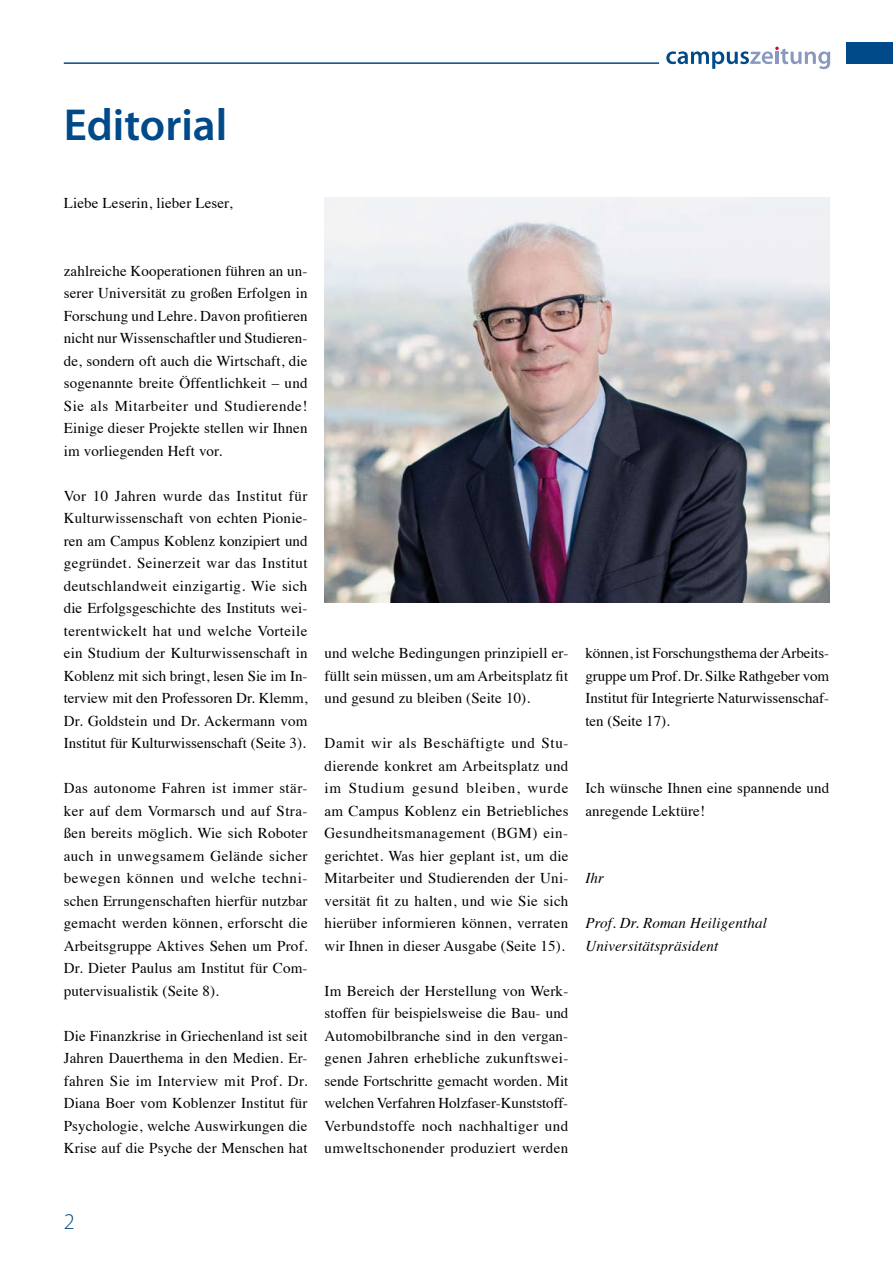
<style>
.page{position:relative;width:893px;height:1263px;background:#fff}
.page>*{position:absolute;margin:0;border:0;box-sizing:border-box;transform-origin:0 0}
.t1{font:600 45px "Myriad Pro";color:#004a89}
.t2{font:300 22.5px "Myriad Pro";color:#004a89}
.t3{font:15px/22.5px "Times";letter-spacing:.01em;color:#000;text-align:justify}
.t4{font:italic 15px/22.5px "Times";letter-spacing:.01em;color:#000}
</style>
<div class="page">
<div style="left:846px;top:43px;width:47px;height:21px;background:#004a89"></div>
<hr style="left:64px;top:62px;width:595px;height:2px;background:#004a89">
<svg style="left:666px;top:47px;width:164px;height:22px"></svg>
<img style="left:325px;top:197px;width:504px;height:405px">
<h1 class="t1" style="left:64px;top:100px;width:165px">Editorial</h1>
<p class="t3" style="left:64px;top:191px;width:170px">Liebe Leserin, lieber Leser,</p>
<p class="t3" style="left:64px;top:258px;width:245px">zahlreiche Kooperationen führen an un&shy;serer Universität zu großen Erfolgen in Forschung und Lehre. Davon profitieren nicht nur Wissenschaftler und Studieren&shy;de, sondern oft auch die Wirtschaft, die sogenannte breite Öffentlichkeit – und Sie als Mitarbeiter und Studierende!<br>Einige dieser Projekte stellen wir Ihnen im vorliegenden Heft vor.</p>
<p class="t3" style="left:64px;top:483px;width:245px">Vor 10 Jahren wurde das Institut für Kulturwissenschaft von echten Pionie&shy;ren am Campus Koblenz konzipiert und gegründet. Seinerzeit war das Institut deutschlandweit einzigartig. Wie sich die Erfolgsgeschichte des Instituts wei&shy;terentwickelt hat und welche Vorteile ein Studium der Kulturwissenschaft in Koblenz mit sich bringt, lesen Sie im In&shy;terview mit den Professoren Dr. Klemm, Dr. Goldstein und Dr. Ackermann vom Institut für Kulturwissenschaft (Seite 3).</p>
<p class="t3" style="left:64px;top:776px;width:245px">Das autonome Fahren ist immer stär&shy;ker auf dem Vormarsch und auf Stra&shy;ßen bereits möglich. Wie sich Roboter auch in unwegsamem Gelände sicher bewegen können und welche techni&shy;schen Errungenschaften hierfür nutzbar gemacht werden können, erforscht die Arbeitsgruppe Aktives Sehen um Prof.<br>Dr. Dieter Paulus am Institut für Com&shy;putervisualistik (Seite 8).</p>
<p class="t3" style="left:64px;top:1023px;width:245px">Die Finanzkrise in Griechenland ist seit Jahren Dauerthema in den Medien. Er&shy;fahren Sie im Interview mit Prof. Dr.<br>Diana Boer vom Koblenzer Institut für Psychologie, welche Auswirkungen die Krise auf die Psyche der Menschen hat</p>
<p class="t3" style="left:325px;top:641px;width:245px">und welche Bedingungen prinzipiell er&shy;füllt sein müssen, um am Arbeitsplatz fit und gesund zu bleiben (Seite 10).</p>
<p class="t3" style="left:325px;top:731px;width:245px">Damit wir als Beschäftigte und Stu&shy;dierende konkret am Arbeitsplatz und im Studium gesund bleiben, wurde am Campus Koblenz ein Betriebliches Gesundheitsmanagement (BGM) ein&shy;gerichtet. Was hier geplant ist, um die Mitarbeiter und Studierenden der Uni&shy;versität fit zu halten, und wie Sie sich hierüber informieren können, verraten wir Ihnen in dieser Ausgabe (Seite 15).</p>
<p class="t3" style="left:325px;top:978px;width:245px">Im Bereich der Herstellung von Werk&shy;stoffen für beispielsweise die Bau- und Automobilbranche sind in den vergan&shy;genen Jahren erhebliche zukunftswei&shy;sende Fortschritte gemacht worden. Mit welchen Verfahren Holzfaser-Kunststoff-Verbundstoffe noch nachhaltiger und umweltschonender produziert werden</p>
<p class="t3" style="left:585px;top:641px;width:245px">können, ist Forschungsthema der Arbeits&shy;gruppe um Prof. Dr. Silke Rathgeber vom Institut für Integrierte Naturwissenschaf&shy;ten (Seite 17).</p>
<p class="t3" style="left:585px;top:776px;width:245px">Ich wünsche Ihnen eine spannende und anregende Lektüre!</p>
<p class="t4" style="left:585px;top:866px;width:20px">Ihr</p>
<p class="t4" style="left:585px;top:911px;width:183px">Prof. Dr. Roman Heiligenthal<br>Universitätspräsident</p>
<h2 class="t2" style="left:64px;top:1209px;width:12px">2</h2>
</div>
